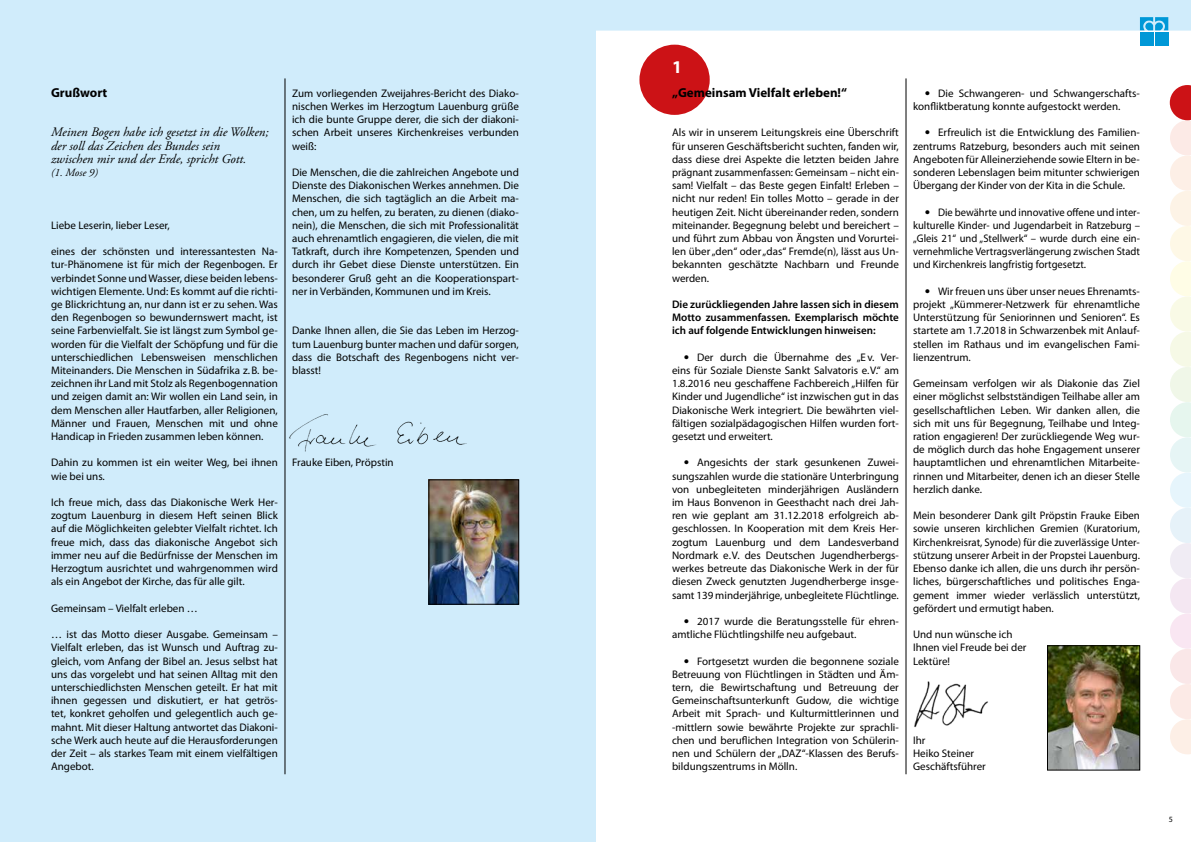
<style>
.page{position:relative;width:1191px;height:842px;background:#fff}
.page>*{position:absolute;margin:0;border:0;box-sizing:border-box;transform-origin:0 0}
.t1{font:700 18px "Myriad";color:#fff}
.t2{font:italic 13px/13.2px "Adobe Garamond Pro";color:#000}
.t3{font:700 13px "Myriad Pro";color:#000}
.t4{font:11px/13.2px "Myriad Pro";color:#000;text-align:justify}
.t5{font:11px/13.2px "Myriad Pro";color:#000;text-align:justify;scale:.96 1}
.t6{font:600 11px/13.2px "Myriad Pro";color:#000;text-align:justify}
.t7{font:italic 11px "Adobe Garamond Pro";color:#000}
.t8{font:8px "Myriad";color:#000}
.s1{font-family:"Rotis Sans Serif";font-weight:800}
</style>
<div class="page">
<div style="left:0;top:0;width:595px;height:842px;background:#d0ecfb"></div>
<img style="left:1049px;top:647px;width:89px;height:121px">
<div style="left:1047px;top:645px;width:93px;height:125px;border:1px solid #000"></div>
<img style="left:431px;top:482px;width:86px;height:120px">
<div style="left:429px;top:480px;width:90px;height:124px;border:1px solid #000"></div>
<img style="left:914px;top:681px;width:74px;height:47px">
<img style="left:289px;top:414px;width:178px;height:37px">
<div style="left:597px;top:0;width:594px;height:30px;background:#d0ecfb"></div>
<div style="left:0;top:0;width:597px;height:30px;background:#d0ecfb"></div>
<div style="left:1140px;top:32px;width:13px;height:13px;background:#0098d7"></div>
<div style="left:1155px;top:32px;width:13px;height:13px;background:#0098d7"></div>
<svg style="left:1140px;top:17px;width:28px;height:13px"></svg>
<div style="left:639px;top:45px;width:70px;height:70px;background:#cc1216;border-radius:50%"></div>
<svg style="left:1169px;top:85px;width:22px;height:669px"></svg>
<hr style="left:285px;top:78px;width:1px;height:696px;background:#000">
<hr style="left:905px;top:78px;width:1px;height:696px;background:#000">
<p class="t3" style="left:51px;top:84px;width:58px">Grußwort</p>
<p class="t2" style="left:51px;top:126px;width:219px">Meinen Bogen habe ich gesetzt in die Wolken; der soll das Zeichen des Bundes sein<br>zwischen mir und der Erde, spricht Gott.</p>
<p class="t7" style="left:51px;top:166px;width:48px">(1. Mose 9)</p>
<p class="t4" style="left:51px;top:218px;width:120px">Liebe Leserin, lieber Leser,</p>
<p class="t4" style="left:51px;top:245px;width:228px">eines der schönsten und interessantesten Na&shy;tur-Phänomene ist für mich der Regenbogen. Er verbindet Sonne und Wasser, diese beiden lebens&shy;wichtigen Elemente. Und: Es kommt auf die richti&shy;ge Blickrichtung an, nur dann ist er zu sehen. Was den Regenbogen so bewundernswert macht, ist seine Farbenvielfalt. Sie ist längst zum Symbol ge&shy;worden für die Vielfalt der Schöpfung und für die unterschiedlichen Lebensweisen menschlichen Miteinanders. Die Menschen in Südafrika z.B. be&shy;zeichnen ihr Land mit Stolz als Regenbogennation und zeigen damit an: Wir wollen ein Land sein, in dem Menschen aller Hautfarben, aller Religionen, Männer und Frauen, Menschen mit und ohne Handicap in Frieden zusammen leben können.</p>
<p class="t4" style="left:51px;top:456px;width:228px">Dahin zu kommen ist ein weiter Weg, bei ihnen wie bei uns.</p>
<p class="t4" style="left:51px;top:496px;width:228px">Ich freue mich, dass das Diakonische Werk Her&shy;zogtum Lauenburg in diesem Heft seinen Blick auf die Möglichkeiten gelebter Vielfalt richtet. Ich freue mich, dass das diakonische Angebot sich immer neu auf die Bedürfnisse der Menschen im Herzogtum ausrichtet und wahrgenommen wird als ein Angebot der Kirche, das für alle gilt.</p>
<p class="t4" style="left:51px;top:601px;width:148px">Gemeinsam – Vielfalt erleben …</p>
<p class="t4" style="left:51px;top:628px;width:228px">… ist das Motto dieser Ausgabe. Gemeinsam – Vielfalt erleben, das ist Wunsch und Auftrag zu&shy;gleich, vom Anfang der Bibel an. Jesus selbst hat uns das vorgelebt und hat seinen Alltag mit den unterschiedlichsten Menschen geteilt. Er hat mit ihnen gegessen und diskutiert, er hat getrös&shy;tet, konkret geholfen und gelegentlich auch ge&shy;mahnt. Mit dieser Haltung antwortet das Diakoni&shy;sche Werk auch heute auf die Herausforderungen der Zeit – als starkes Team mit einem vielfältigen Angebot.</p>
<p class="t4" style="left:292px;top:86px;width:228px">Zum vorliegenden Zweijahres-Bericht des Diako&shy;nischen Werkes im Herzogtum Lauenburg grüße ich die bunte Gruppe derer, die sich der diakoni&shy;schen Arbeit unseres Kirchenkreises verbunden weiß:</p>
<p class="t4" style="left:292px;top:166px;width:228px">Die Menschen, die die zahlreichen Angebote und Dienste des Diakonischen Werkes annehmen. Die Menschen, die sich tagtäglich an die Arbeit ma&shy;chen, um zu helfen, zu beraten, zu dienen (diako&shy;nein), die Menschen, die sich mit Professionalität auch ehrenamtlich engagieren, die vielen, die mit Tatkraft, durch ihre Kompetenzen, Spenden und durch ihr Gebet diese Dienste unterstützen. Ein besonderer Gruß geht an die Kooperationspart&shy;ner in Verbänden, Kommunen und im Kreis.</p>
<p class="t4" style="left:292px;top:324px;width:228px">Danke Ihnen allen, die Sie das Leben im Herzog&shy;tum Lauenburg bunter machen und dafür sorgen, dass die Botschaft des Regenbogens nicht ver&shy;blasst!</p>
<p class="t4" style="left:292px;top:456px;width:103px">Frauke Eiben, Pröpstin</p>
<h1 class="t1" style="left:672px;top:58px;width:11px">1</h1>
<p class="t3" style="left:672px;top:84px;width:176px">„Gemeinsam Vielfalt erleben!“</p>
<p class="t4" style="left:672px;top:126px;width:228px">Als wir in unserem Leitungskreis eine Überschrift für unseren Geschäftsbericht suchten, fanden wir, dass diese drei Aspekte die letzten beiden Jahre prägnant zusammenfassen: Gemeinsam – nicht ein&shy;sam! Vielfalt – das Beste gegen Einfalt! Erleben – nicht nur reden! Ein tolles Motto – gerade in der heutigen Zeit. Nicht übereinander reden, sondern miteinander. Begegnung belebt und bereichert – und führt zum Abbau von Ängsten und Vorurtei&shy;len über „den“ oder „das“ Fremde(n), lässt aus Un&shy;bekannten geschätzte Nachbarn und Freunde werden.</p>
<p class="t6" style="left:672px;top:297px;width:228px">Die zurückliegenden Jahre lassen sich in diesem Motto zusammenfassen. Exemplarisch möchte ich auf folgende Entwicklungen hinweisen:</p>
<p class="t4" style="left:672px;top:350px;width:228px;text-indent:11px"><span class="s1">•</span> Der durch die Übernahme des „E v. Ver&shy;eins für Soziale Dienste Sankt Salvatoris e.V.“ am 1.8.2016 neu geschaffene Fachbereich „Hilfen für Kinder und Jugendliche“ ist inzwischen gut in das Diakonische Werk integriert. Die bewährten viel&shy;fältigen sozialpädagogischen Hilfen wurden fort&shy;gesetzt und erweitert.</p>
<p class="t4" style="left:672px;top:456px;width:228px;text-indent:11px"><span class="s1">•</span> Angesichts der stark gesunkenen Zuwei&shy;sungszahlen wurde die stationäre Unterbringung von unbegleiteten minderjährigen Ausländern im Haus Bonvenon in Geesthacht nach drei Jah&shy;ren wie geplant am 31.12.2018 erfolgreich ab&shy;geschlossen. In Kooperation mit dem Kreis Her&shy;zogtum Lauenburg und dem Landesverband Nordmark e.V. des Deutschen Jugendherbergs&shy;werkes betreute das Diakonische Werk in der für diesen Zweck genutzten Jugendherberge insge&shy;samt 139 minderjährige, unbegleitete Flüchtlinge.</p>
<p class="t4" style="left:672px;top:614px;width:228px;text-indent:11px"><span class="s1">•</span> 2017 wurde die Beratungsstelle für ehren&shy;amtliche Flüchtlingshilfe neu aufgebaut.</p>
<p class="t4" style="left:672px;top:654px;width:228px;text-indent:11px"><span class="s1">•</span> Fortgesetzt wurden die begonnene soziale Betreuung von Flüchtlingen in Städten und Äm&shy;tern, die Bewirtschaftung und Betreuung der Gemeinschaftsunterkunft Gudow, die wichtige Arbeit mit Sprach- und Kulturmittlerinnen und -mittlern sowie bewährte Projekte zur sprachli&shy;chen und beruflichen Integration von Schülerin&shy;nen und Schülern der „DAZ“-Klassen des Berufs&shy;bildungszentrums in Mölln.</p>
<p class="t4" style="left:913px;top:86px;width:228px;text-indent:11px"><span class="s1">•</span> Die Schwangeren- und Schwangerschafts&shy;konfliktberatung konnte aufgestockt werden.</p>
<p class="t4" style="left:913px;top:126px;width:228px;text-indent:11px"><span class="s1">•</span> Erfreulich ist die Entwicklung des Familien&shy;zentrums Ratzeburg, besonders auch mit seinen Angeboten für Alleinerziehende sowie Eltern in be&shy;sonderen Lebenslagen beim mitunter schwierigen Übergang der Kinder von der Kita in die Schule.</p>
<p class="t5" style="left:913px;top:205px;width:238px;text-indent:11px"><span class="s1">•</span> Die bewährte und innovative offene und inter&shy;kulturelle Kinder- und Jugendarbeit in Ratzeburg – „Gleis 21“ und „Stellwerk“ – wurde durch eine ein&shy;vernehmliche Vertragsverlängerung zwischen Stadt und Kirchenkreis langfristig fortgesetzt.</p>
<p class="t4" style="left:913px;top:284px;width:228px;text-indent:11px"><span class="s1">•</span> Wir freuen uns über unser neues Ehrenamts&shy;projekt „Kümmerer-Netzwerk für ehrenamtliche Unterstützung für Seniorinnen und Senioren“. Es startete am 1.7.2018 in Schwarzenbek mit Anlauf&shy;stellen im Rathaus und im evangelischen Fami&shy;lienzentrum.</p>
<p class="t4" style="left:913px;top:377px;width:228px">Gemeinsam verfolgen wir als Diakonie das Ziel einer möglichst selbstständigen Teilhabe aller am gesellschaftlichen Leben. Wir danken allen, die sich mit uns für Begegnung, Teilhabe und Integ&shy;ration engagieren! Der zurückliegende Weg wur&shy;de möglich durch das hohe Engagement unserer hauptamtlichen und ehrenamtlichen Mitarbeite&shy;rinnen und Mitarbeiter, denen ich an dieser Stelle herzlich danke.</p>
<p class="t4" style="left:913px;top:509px;width:228px">Mein besonderer Dank gilt Pröpstin Frauke Eiben sowie unseren kirchlichen Gremien (Kuratorium, Kirchenkreisrat, Synode) für die zuverlässige Unter&shy;stützung unserer Arbeit in der Propstei Lauenburg.<br>Ebenso danke ich allen, die uns durch ihr persön&shy;liches, bürgerschaftliches und politisches Enga&shy;gement immer wieder verlässlich unterstützt, gefördert und ermutigt haben.</p>
<p class="t4" style="left:913px;top:628px;width:115px;text-align:left">Und nun wünsche ich<br>Ihnen viel Freude bei der<br>Lektüre!</p>
<p class="t4" style="left:913px;top:733px;width:74px;text-align:left">Ihr<br>Heiko Steiner<br>Geschäftsführer</p>
<p class="t8" style="left:1168px;top:816px;width:6px">5</p>
</div>
